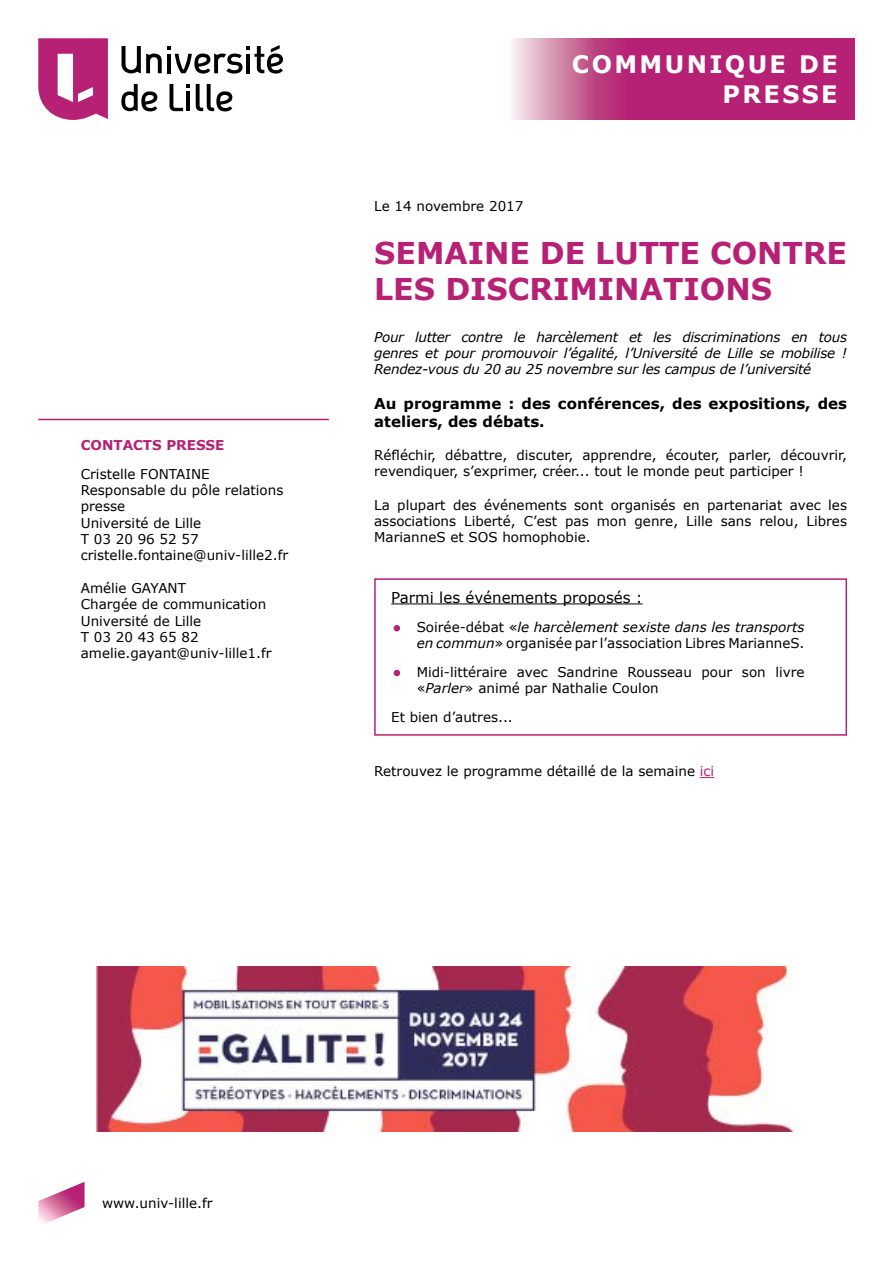
<style>
.page{position:relative;width:893px;height:1263px;background:#fff}
.page>*{position:absolute;margin:0;border:0;box-sizing:border-box;transform-origin:0 0}
.t1{font:700 30px "Verdana";color:#b62175}
.t2{font:700 24px/30px "Verdana";letter-spacing:.1em;color:#fff;text-align:right}
.t3{font:700 15px/18px "Verdana";color:#000}
.t4{font:15px "Verdana";color:#000}
.t5{font:13.5px/16.2px "Verdana";color:#000}
.t6{font:italic 13.5px/16.2px "Verdana";letter-spacing:-.02em;color:#000;text-align:justify}
.t7{font:700 13.5px "Verdana";color:#b62175}
.s1{font-style:italic}
.s2{color:#b62175}
</style>
<div class="page">
<svg style="left:38px;top:38px;width:70px;height:82px"></svg>
<svg style="left:121px;top:84px;width:37px;height:27px"></svg>
<svg style="left:170px;top:84px;width:20px;height:27px"></svg>
<svg style="left:196px;top:84px;width:37px;height:27px"></svg>
<svg style="left:122px;top:45px;width:161px;height:29px"></svg>
<svg style="left:38px;top:1182px;width:47px;height:42px"></svg>
<svg style="left:511px;top:38px;width:344px;height:82px;background:#be4085"></svg>
<hr style="left:391px;top:603px;width:252px;height:1px;background:#000">
<svg style="left:700px;top:777px;width:14px;height:1px"></svg>
<hr style="left:38px;top:419px;width:291px;height:1px;background:#b62175">
<img style="left:96px;top:966px;width:698px;height:165px">
<div style="left:374px;top:578px;width:473px;height:158px;border:2px solid #b62175"></div>
<svg style="left:394px;top:625px;width:6px;height:6px"></svg>
<svg style="left:394px;top:670px;width:6px;height:6px"></svg>
<p class="t7" style="left:81px;top:435px;width:145px">contacts presse</p>
<p class="t5" style="left:81px;top:466px;width:209px">Cristelle FONTAINE<br>Responsable du pôle relations presse<br>Université de Lille<br>T 03 20 96 52 57 cristelle.fontaine@univ-lille2.fr</p>
<p class="t5" style="left:81px;top:580px;width:192px">Amélie GAYANT<br>Chargée de communication<br>Université de Lille<br>T 03 20 43 65 82 amelie.gayant@univ-lille1.fr</p>
<h2 class="t2" style="left:572px;top:49px;width:267px">communique de presse</h2>
<p class="t5" style="left:374px;top:198px;width:151px">Le 14 novembre 2017</p>
<h1 class="t1" style="left:374px;top:232px;width:23px">SEM</h1>
<h1 class="t1" style="left:444px;top:232px;width:44px">AINE</h1>
<h1 class="t1" style="left:540px;top:232px;width:194px">DE LUTTE CON</h1>
<h1 class="t1" style="left:783px;top:232px;width:42px">TRE</h1>
<h1 class="t1" style="left:374px;top:268px;width:94px">LES DISCRIMIN</h1>
<h1 class="t1" style="left:640px;top:268px;width:67px">ATIONS</h1>
<p class="t6" style="left:374px;top:328px;width:474px">Pour lutter contre le harcèlement et les discriminations en tous genres et pour promouvoir l’égalité, l’Université de Lille se mobilise !<br>Rendez-vous du 20 au 25 novembre sur les campus de l’université</p>
<p class="t3" style="left:374px;top:394px;width:474px">Au programme : des conférences, des expositions, des ateliers, des débats.</p>
<p class="t5" style="left:374px;top:447px;width:474px">Réfléchir, débattre, discuter, apprendre, écouter, parler, découvrir, revendiquer, s’exprimer, créer... tout le monde peut participer !</p>
<p class="t5" style="left:374px;top:496px;width:474px;text-align:justify">La plupart des événements sont organisés en partenariat avec les associations Liberté, C’est pas mon genre, Lille sans relou, Libres MarianneS et SOS homophobie.</p>
<p class="t4" style="left:391px;top:587px;width:253px">Parmi les événements proposés :</p>
<p class="t5" style="left:417px;top:618px;width:389px">Soirée-débat «<span class="s1">le harcèlement sexiste dans les transports en commun</span>» organisée par l’association Libres MarianneS.</p>
<p class="t5" style="left:417px;top:664px;width:389px">Midi-littéraire avec Sandrine Rousseau pour son livre «<span class="s1">Parler</span>» animé par Nathalie Coulon</p>
<p class="t5" style="left:391px;top:709px;width:123px">Et bien d’autres...</p>
<p class="t5" style="left:374px;top:763px;width:341px">Retrouvez le programme détaillé de la semaine <span class="s2">ici</span></p>
<p class="t5" style="left:102px;top:1194px;width:112px">www.univ-lille.fr</p>
</div>
